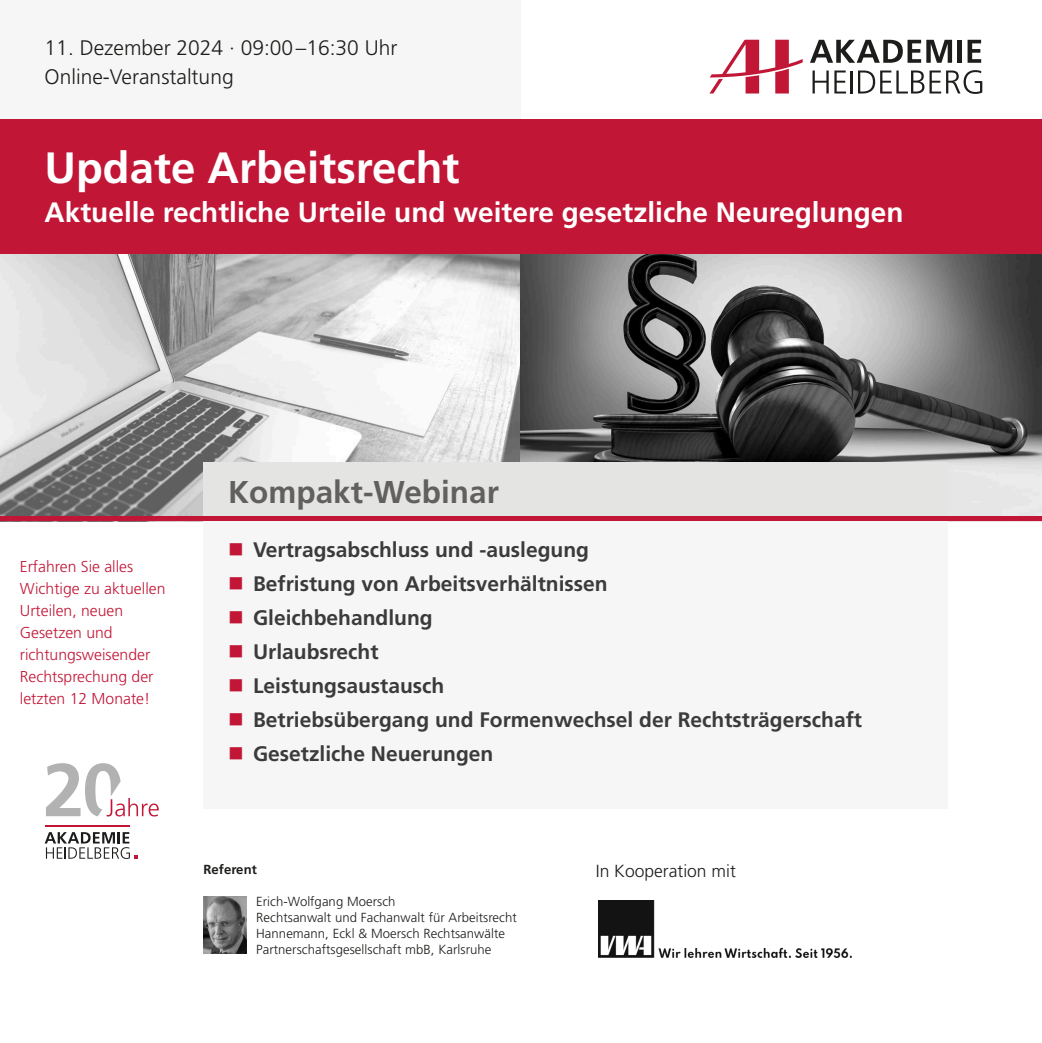
<style>
.page{position:relative;width:1042px;height:1043px;background:#fff}
.page>*{position:absolute;margin:0;border:0;box-sizing:border-box;transform-origin:0 0}
.t1{font:700 43.75px "Frutiger LT Pro";color:#fff}
.t2{font:700 31.5px "Frutiger LT Pro";color:#61605f}
.t3{font:700 28px "Frutiger LT Pro";color:#fff}
.t4{font:700 21px/33.9px "Frutiger LT Pro";color:#3c3b3b}
.t5{font:300 21px/28.3px "Frutiger LT Pro";color:#1d1d1b}
.t6{font:300 17.5px "Frutiger LT Pro";color:#1d1d1b}
.t7{font:300 15.75px/22.1px "Frutiger LT Pro";color:#c21636}
.t8{font:300 13.12px/15.8px "Frutiger LT Pro";letter-spacing:.005em;color:#1d1d1b}
.t9{font:700 13.12px "Frutiger LT Pro";letter-spacing:.005em;color:#1d1d1b}
</style>
<div class="page">
<img style="left:0;top:253px;width:521px;height:263px">
<svg style="left:521px;top:253px;width:521px;height:263px;background:#6f6e6e"></svg>
<div style="left:0;top:0;width:521px;height:119px;background:#f6f6f6"></div>
<div style="left:0;top:119px;width:1042px;height:134px;background:#c21636"></div>
<div style="left:203px;top:461px;width:744px;height:60px;background:#e4e4e3"></div>
<div style="left:203px;top:521px;width:744px;height:288px;background:#f6f6f6"></div>
<div style="left:0;top:516px;width:1042px;height:5px;background:#c21636"></div>
<svg style="left:810px;top:40px;width:142px;height:23px"></svg>
<div style="left:957px;top:40px;width:5px;height:23px;background:#1d1d1b"></div>
<svg style="left:967px;top:40px;width:14px;height:23px"></svg>
<svg style="left:812px;top:70px;width:34px;height:23px"></svg>
<hr style="left:851px;top:70px;width:2px;height:23px;background:#1d1d1b">
<svg style="left:709px;top:40px;width:94px;height:53px"></svg>
<svg style="left:858px;top:70px;width:124px;height:24px"></svg>
<img style="left:203px;top:896px;width:43px;height:57px">
<img style="left:598px;top:900px;width:254px;height:56px">
<svg style="left:46px;top:763px;width:113px;height:53px"></svg>
<svg style="left:45px;top:832px;width:93px;height:26px"></svg>
<hr style="left:46px;top:824px;width:84px;height:2px;background:#c21636">
<p class="t5" style="left:45px;top:36px;width:354px">11. Dezember 2024 · 09:00 –16:30 Uhr<br>Online-Veranstaltung</p>
<h1 class="t1" style="left:45px;top:150px;width:416px">Update Arbeitsrecht</h1>
<h3 class="t3" style="left:45px;top:201px;width:860px">Aktuelle rechtliche Urteile und weitere gesetzliche Neureglungen</h3>
<p class="t7" style="left:20px;top:556px;width:147px">Erfahren Sie alles<br>Wichtige zu aktuellen<br>Urteilen, neuen<br>Gesetzen und richtungsweisender<br>Rechtsprechung der letzten 12 Monate!</p>
<h2 class="t2" style="left:228px;top:479px;width:272px">Kompakt-Webinar</h2>
<p class="t4" style="left:253px;top:534px;width:611px">Vertragsabschluss und -auslegung<br>Befristung von Arbeitsverhältnissen<br>Gleichbehandlung<br>Urlaubsrecht<br>Leistungsaustausch<br>Betriebsübergang und Formenwechsel der Rechtsträgerschaft<br>Gesetzliche Neuerungen</p>
<p class="t9" style="left:203px;top:863px;width:55px">Referent</p>
<p class="t6" style="left:596px;top:863px;width:142px">In Kooperation mit</p>
<p class="t8" style="left:256px;top:894px;width:262px">Erich-Wolfgang Moersch<br>Rechtsanwalt und Fachanwalt für Arbeitsrecht Hannemann, Eckl &amp; Moersch Rechtsanwälte Partnerschaftsgesellschaft mbB, Karlsruhe</p>
</div>
